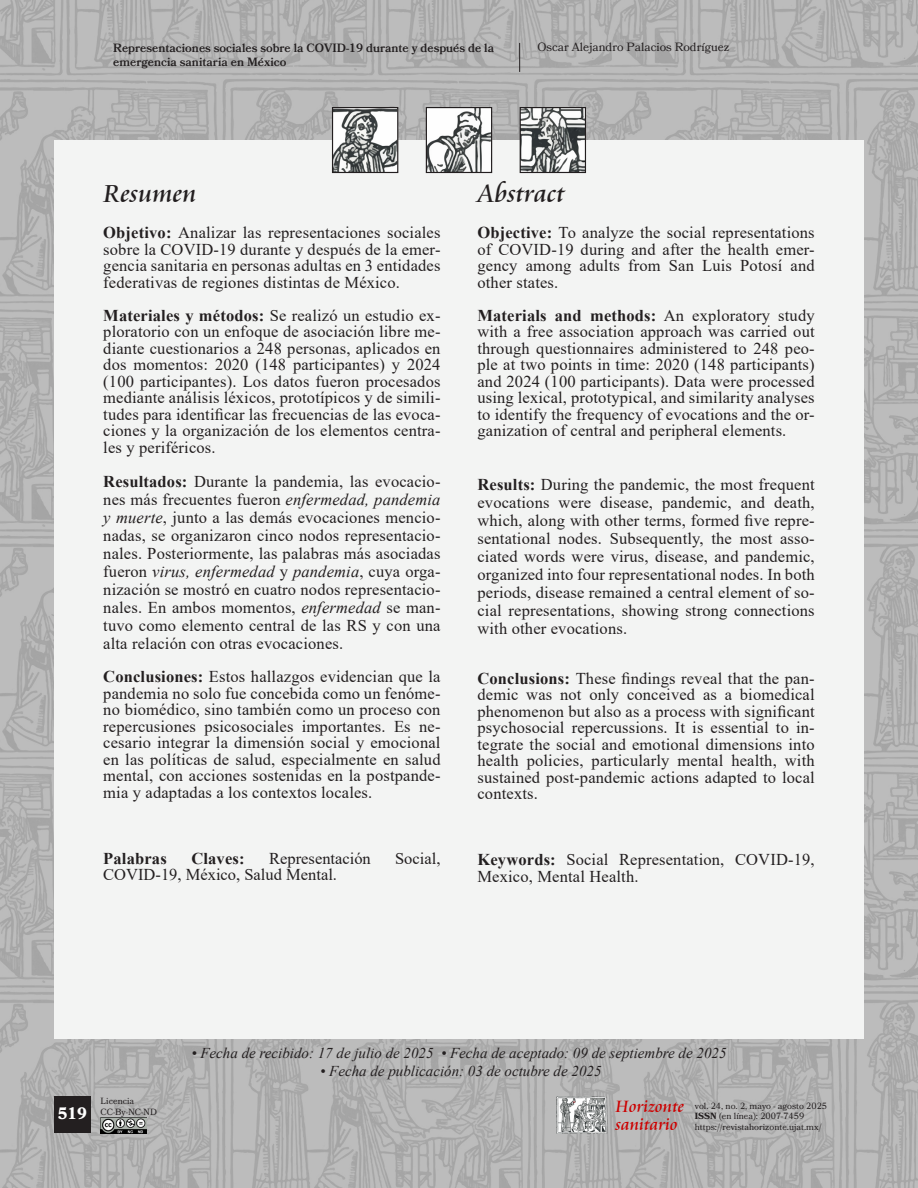
<style>
.page{position:relative;width:918px;height:1188px;background:#fff}
.page>*{position:absolute;margin:0;border:0;box-sizing:border-box;transform-origin:0 0}
.t1{font:27px "Cataneo BT";color:#231f20}
.t2{font:18px/18px "Cataneo BT";color:#c00}
.t3{font:16.5px/16.5px "Times New Roman";letter-spacing:.01em;color:#231f20;text-align:justify}
.t4{font:700 16.5px "Times New Roman";letter-spacing:.01em;color:#231f20}
.t5{font:700 16.5px "Bookmania";color:#fff}
.t6{font:italic 15px "Times New Roman";color:#231f20}
.t7{font:600 12px/14.4px "Bookmania";color:#231f20}
.t8{font:12px "Bookmania";color:#231f20}
.t9{font:9px/10.5px "Bookmania";color:#231f20}
.s1{font-weight:700}
.s2{font-style:italic}
</style>
<div class="page">
<img style="left:0;top:0;width:918px;height:1188px">
<div style="left:54px;top:140px;width:810px;height:898px;background:#f3f4f3"></div>
<img style="left:334px;top:109px;width:62px;height:62px">
<div style="left:332px;top:107px;width:66px;height:66px;border:1px solid #231f20"></div>
<img style="left:428px;top:109px;width:62px;height:62px">
<div style="left:426px;top:107px;width:66px;height:66px;border:1px solid #231f20"></div>
<img style="left:522px;top:109px;width:62px;height:62px">
<div style="left:520px;top:107px;width:66px;height:66px;border:1px solid #231f20"></div>
<img style="left:556px;top:1096px;width:51px;height:38px">
<div style="left:54px;top:1096px;width:37px;height:37px;background:#231f20"></div>
<img style="left:101px;top:1118px;width:45px;height:16px">
<svg style="left:519px;top:43px;width:1px;height:29px"></svg>
<p class="t7" style="left:113px;top:40px;width:382px">Representaciones sociales sobre la COVID-19 durante y después de la emergencia sanitaria en México</p>
<p class="t8" style="left:538px;top:40px;width:194px">Oscar Alejandro Palacios Rodríguez</p>
<h1 class="t1" style="left:103px;top:177px;width:95px">Resumen</h1>
<p class="t3" style="left:103px;top:224px;width:339px"><span class="s1">Objetivo:</span> Analizar las representaciones sociales sobre la COVID-19 durante y después de la emer&shy;gencia sanitaria en personas adultas en 3 entidades federativas de regiones distintas de México.</p>
<p class="t3" style="left:103px;top:307px;width:339px"><span class="s1">Materiales y métodos:</span> Se realizó un estudio ex&shy;ploratorio con un enfoque de asociación libre me&shy;diante cuestionarios a 248 personas, aplicados en dos momentos: 2020 (148 participantes) y 2024 (100 participantes). Los datos fueron procesados mediante análisis léxicos, prototípicos y de simili&shy;tudes para identificar las frecuencias de las evoca&shy;ciones y la organización de los elementos centra&shy;les y periféricos.</p>
<p class="t3" style="left:103px;top:472px;width:339px;line-height:18px"><span class="s1">Resultados:</span> Durante la pandemia, las evocacio&shy;nes más frecuentes fueron <span class="s2">enfermedad, pandemia y muerte</span>, junto a las demás evocaciones mencio&shy;nadas, se organizaron cinco nodos representacio&shy;nales. Posteriormente, las palabras más asociadas fueron <span class="s2">virus, enfermedad</span> y <span class="s2">pandemia</span>, cuya orga&shy;nización se mostró en cuatro nodos representacio&shy;nales. En ambos momentos, <span class="s2">enfermedad</span> se man&shy;tuvo como elemento central de las RS y con una alta relación con otras evocaciones.</p>
<p class="t3" style="left:103px;top:668px;width:339px"><span class="s1">Conclusiones:</span> Estos hallazgos evidencian que la pandemia no solo fue concebida como un fenóme&shy;no biomédico, sino también como un proceso con repercusiones psicosociales importantes. Es ne&shy;cesario integrar la dimensión social y emocional en las políticas de salud, especialmente en salud mental, con acciones sostenidas en la postpande&shy;mia y adaptadas a los contextos locales.</p>
<p class="t4" style="left:103px;top:846px;width:65px">Palabras</p>
<p class="t4" style="left:191px;top:846px;width:55px">Claves:</p>
<p class="t3" style="left:269px;top:850px;width:103px">Representación</p>
<p class="t3" style="left:395px;top:850px;width:47px">Social,</p>
<p class="t3" style="left:103px;top:866px;width:235px">COVID-19, México, Salud Mental.</p>
<h1 class="t1" style="left:477px;top:177px;width:89px">Abstract</h1>
<p class="t3" style="left:477px;top:224px;width:339px"><span class="s1">Objective:</span> To analyze the social representations of COVID-19 during and after the health emer&shy;gency among adults from San Luis Potosí and other states.</p>
<p class="t3" style="left:477px;top:307px;width:339px"><span class="s1">Materials and methods:</span> An exploratory study with a free association approach was carried out through questionnaires administered to 248 peo&shy;ple at two points in time: 2020 (148 participants) and 2024 (100 participants). Data were processed using lexical, prototypical, and similarity analyses to identify the frequency of evocations and the or&shy;ganization of central and peripheral elements.</p>
<p class="t3" style="left:477px;top:475px;width:339px;line-height:18px"><span class="s1">Results:</span> During the pandemic, the most frequent evocations were disease, pandemic, and death, which, along with other terms, formed five repre&shy;sentational nodes. Subsequently, the most asso&shy;ciated words were virus, disease, and pandemic, organized into four representational nodes. In both periods, disease remained a central element of so&shy;cial representations, showing strong connections with other evocations.</p>
<p class="t3" style="left:477px;top:670px;width:339px"><span class="s1">Conclusions:</span> These findings reveal that the pan&shy;demic was not only conceived as a biomedical phenomenon but also as a process with significant psychosocial repercussions. It is essential to in&shy;tegrate the social and emotional dimensions into health policies, particularly mental health, with sustained post-pandemic actions adapted to local contexts.</p>
<p class="t3" style="left:477px;top:851px;width:339px"><span class="s1">Keywords:</span> Social Representation, COVID-19,<br>Mexico, Mental Health.</p>
<p class="t5" style="left:58px;top:1104px;width:31px">519</p>
<p class="t9" style="left:101px;top:1096px;width:58px">Licencia<br>CC-By-NC-ND</p>
<p class="t6" style="left:191px;top:1043px;width:537px">• Fecha de recibido: 17 de julio de 2025 • Fecha de aceptado: 09 de septiembre de 2025</p>
<p class="t6" style="left:320px;top:1061px;width:283px">• Fecha de publicación: 03 de octubre de 2025</p>
<p class="t2" style="left:616px;top:1098px;width:70px">Horizonte sanitario</p>
<p class="t9" style="left:695px;top:1100px;width:134px">vol. 24, no. 2, mayo - agosto 2025<br><span class="s1">ISSN</span> (en línea): 2007-7459 https://revistahorizonte.ujat.mx/</p>
</div>
